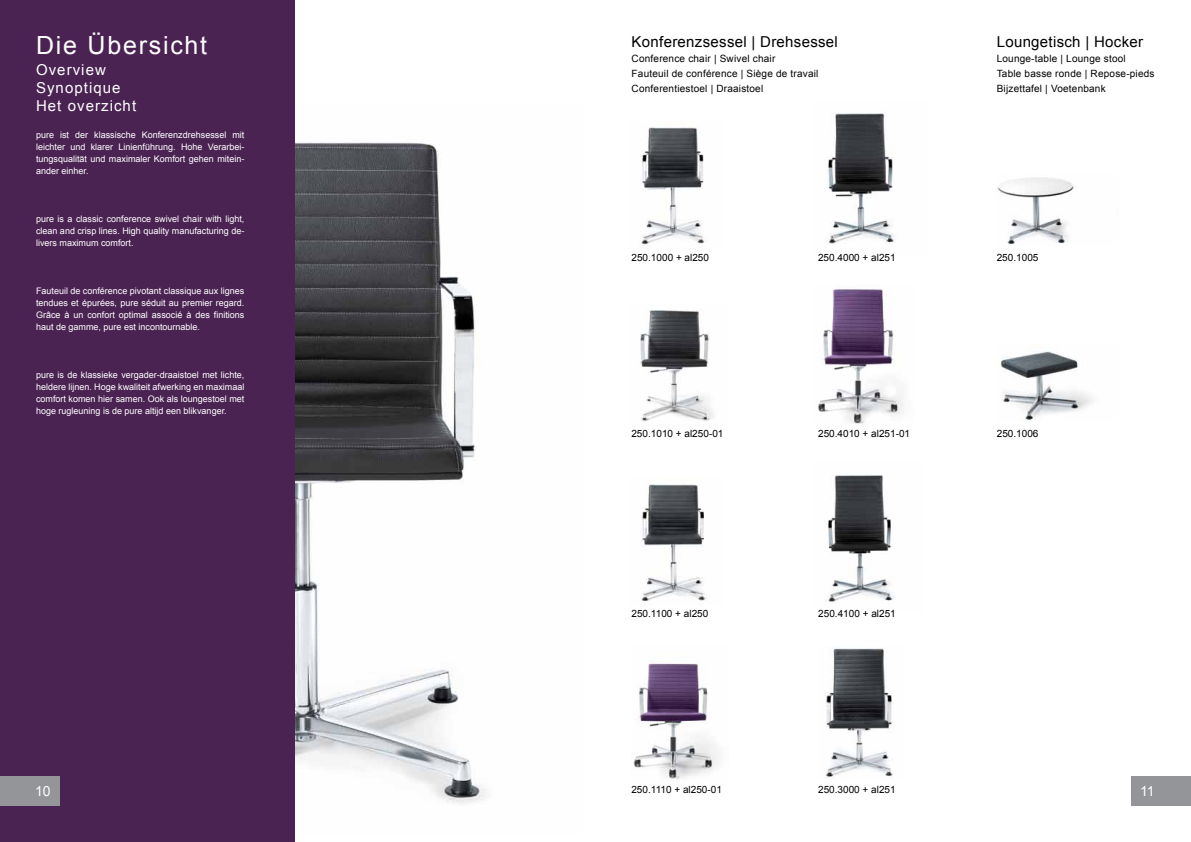
<style>
.page{position:relative;width:1191px;height:842px;background:#fff}
.page>*{position:absolute;margin:0;border:0;box-sizing:border-box;transform-origin:0 0}
.t1{font:25px "Arial";letter-spacing:.07em;color:#fff}
.t2{font:15px "Arial";letter-spacing:.02em;color:#000}
.t3{font:15px/18px "Arial";letter-spacing:.07em;color:#fff}
.t4{font:14px "Arial";color:#fff}
.t5{font:10px/15px "Arial";letter-spacing:.02em;color:#000}
.t6{font:10px "Arial";color:#000}
.t7{font:9px/12px "Arial";color:#fff;text-align:justify}
</style>
<div class="page">
<img style="left:295px;top:142px;width:191px;height:662px">
<img style="left:641px;top:127px;width:64px;height:118px">
<img style="left:640px;top:310px;width:74px;height:112px">
<img style="left:641px;top:484px;width:66px;height:118px">
<img style="left:633px;top:663px;width:85px;height:117px">
<div style="left:0;top:0;width:295px;height:842px;background:#4b2353"></div>
<img style="left:828px;top:113px;width:67px;height:131px">
<img style="left:818px;top:289px;width:84px;height:135px">
<img style="left:826px;top:475px;width:68px;height:127px">
<img style="left:825px;top:648px;width:68px;height:129px">
<img style="left:996px;top:177px;width:78px;height:67px">
<img style="left:1000px;top:351px;width:93px;height:69px">
<div style="left:0;top:777px;width:59px;height:29px;background:#939598"></div>
<div style="left:1131px;top:777px;width:60px;height:29px;background:#939598"></div>
<h1 class="t1" style="left:36px;top:29px;width:173px">Die Übersicht</h1>
<h2 class="t3" style="left:36px;top:61px;width:102px">Overview<br>Synoptique<br>Het overzicht</h2>
<p class="t7" style="left:36px;top:128px;width:210px">pure ist der klassische Konferenzdrehsessel mit leichter und klarer Linienführung. Hohe Verarbei&shy;tungsqualität und maximaler Komfort gehen mitein&shy;ander einher.</p>
<p class="t7" style="left:36px;top:212px;width:210px">pure is a classic conference swivel chair with light, clean and crisp lines. High quality manufacturing de&shy;livers maximum comfort.</p>
<p class="t7" style="left:36px;top:284px;width:210px">Fauteuil de conférence pivotant classique aux lignes tendues et épurées, pure séduit au premier regard.<br>Grâce à un confort optimal associé à des finitions haut de gamme, pure est incontournable.</p>
<p class="t7" style="left:36px;top:368px;width:210px">pure is de klassieke vergader-draaistoel met lichte, heldere lijnen. Hoge kwaliteit afwerking en maximaal comfort komen hier samen. Ook als loungestoel met hoge rugleuning is de pure altijd een blikvanger.</p>
<h2 class="t2" style="left:631px;top:32px;width:208px">Konferenzsessel | Drehsessel</h2>
<p class="t5" style="left:631px;top:51px;width:188px">Conference chair | Swivel chair<br>Fauteuil de conférence | Siège de travail<br>Conferentiestoel | Draaistoel</p>
<h2 class="t2" style="left:996px;top:32px;width:148px">Loungetisch | Hocker</h2>
<p class="t5" style="left:996px;top:51px;width:159px">Lounge-table | Lounge stool<br>Table basse ronde | Repose-pieds<br>Bijzettafel | Voetenbank</p>
<p class="t6" style="left:631px;top:251px;width:79px">250.1000 + al250</p>
<p class="t6" style="left:818px;top:251px;width:79px">250.4000 + al251</p>
<p class="t5" style="left:996px;top:250px;width:43px">250.1005</p>
<p class="t6" style="left:631px;top:427px;width:94px">250.1010 + al250-01</p>
<p class="t6" style="left:818px;top:427px;width:94px">250.4010 + al251-01</p>
<p class="t5" style="left:996px;top:426px;width:43px">250.1006</p>
<p class="t6" style="left:631px;top:607px;width:78px">250.1100 + al250</p>
<p class="t6" style="left:818px;top:607px;width:79px">250.4100 + al251</p>
<p class="t6" style="left:631px;top:782px;width:92px">250.1110 + al250-01</p>
<p class="t6" style="left:818px;top:782px;width:79px">250.3000 + al251</p>
<h3 class="t4" style="left:35px;top:782px;width:17px">10</h3>
<h3 class="t4" style="left:1140px;top:782px;width:16px">11</h3>
</div>
